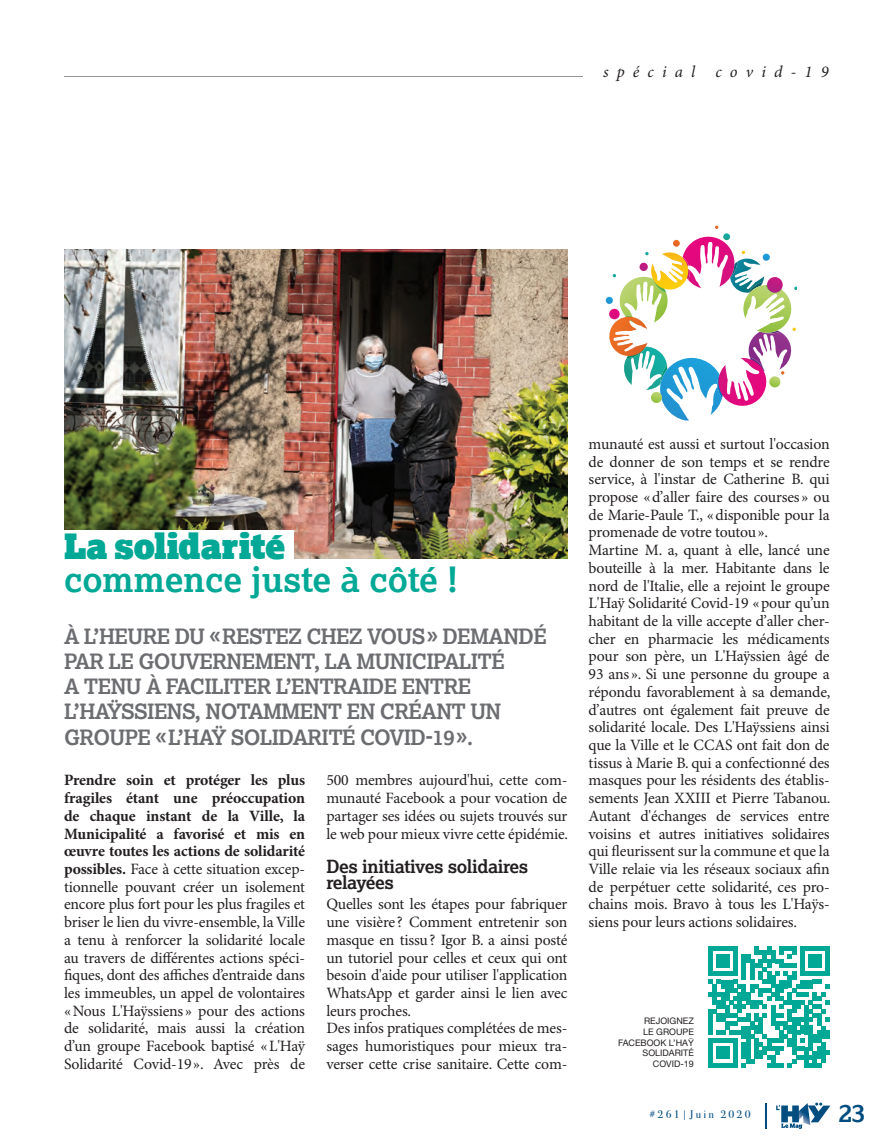
<style>
.page{position:relative;width:893px;height:1148px;background:#fff}
.page>*{position:absolute;margin:0;border:0;box-sizing:border-box;transform-origin:0 0}
.t1{font:700 34.65px "Lexia";color:#00a895}
.t2{font:34.65px "Lexia Advertising";letter-spacing:-.005em;color:#00a895}
.t3{font:700 25.05px "Lexia";color:#014d80}
.t4{font:700 21px/25.2px "Lexia";letter-spacing:-.03em;color:#6c6d70}
.t5{font:700 18px/16.5px "Lexia";letter-spacing:-.02em;color:#231f20}
.t6{font:italic 16.5px "Minion Pro";letter-spacing:.495em;color:#231f20}
.t7{font:15.75px/17.7px "Minion Pro";letter-spacing:-.01em;color:#231f20;text-align:justify}
.t8{font:11.1px "Bodoni Svty Two ITCTT";letter-spacing:.2em;color:#014d80}
.t9{font:9px/10.8px "Helvetica Neue";color:#231f20;text-align:right}
.s1{font-weight:700}
</style>
<div class="page">
<hr style="left:64px;top:76px;width:519px;height:1px;background:#939598">
<svg style="left:776px;top:1102px;width:54px;height:26px"></svg>
<img style="left:64px;top:249px;width:503px;height:309px">
<div style="left:64px;top:530px;width:230px;height:35px;background:#fff"></div>
<svg style="left:708px;top:946px;width:121px;height:121px"></svg>
<svg style="left:606px;top:225px;width:191px;height:184px"></svg>
<img style="left:765px;top:285px;width:16px;height:7px">
<div style="left:767px;top:277px;width:15px;height:15px;background:#bc1d81;border-radius:8px"></div>
<p class="t6" style="left:603px;top:62px;width:227px">spécial covid-19</p>
<h1 class="t2" style="left:64px;top:523px;width:222px">La solidarité</h1>
<h1 class="t1" style="left:64px;top:557px;width:395px">commence juste à côté !</h1>
<h3 class="t4" style="left:64px;top:623px;width:484px">À L’HEURE DU « RESTEZ CHEZ VOUS » DEMANDÉ PAR LE GOUVERNEMENT, LA MUNICIPALITÉ<br>A TENU À FACILITER L’ENTRAIDE ENTRE L’HAŸSSIENS, NOTAMMENT EN CRÉANT UN GROUPE « L’HAŸ SOLIDARITÉ COVID-19 ».</h3>
<p class="t7" style="left:64px;top:772px;width:242px"><span class="s1">Prendre soin et protéger les plus fragiles étant une préoccupation de chaque instant de la Ville, la Municipalité a favorisé et mis en œuvre toutes les actions de solidarité possibles.</span> Face à cette situation excep&shy;tionnelle pouvant créer un isolement encore plus fort pour les plus fragiles et briser le lien du vivre-ensemble, la Ville a tenu à renforcer la solidarité locale au travers de différentes actions spéci&shy;fiques, dont des affiches d’entraide dans les immeubles, un appel de volontaires « Nous L'Haÿssiens » pour des actions de solidarité, mais aussi la création d’un groupe Facebook baptisé « L'Haÿ Solidarité Covid-19 ». Avec près de</p>
<p class="t7" style="left:326px;top:772px;width:243px">500 membres aujourd'hui, cette com&shy;munauté Facebook a pour vocation de partager ses idées ou sujets trouvés sur le web pour mieux vivre cette épidémie.</p>
<p class="t5" style="left:326px;top:857px;width:203px">Des initiatives solidaires relayées</p>
<p class="t7" style="left:326px;top:895px;width:242px;text-align:left">Quelles sont les étapes pour fabriquer une visière ? Comment entretenir son masque en tissu ? Igor B. a ainsi posté un tutoriel pour celles et ceux qui ont besoin d'aide pour utiliser l'application WhatsApp et garder ainsi le lien avec leurs proches.<br>Des infos pratiques complétées de mes&shy;sages humoristiques pour mieux tra&shy;verser cette crise sanitaire. Cette com-</p>
<p class="t7" style="left:588px;top:435px;width:243px;text-align:left">munauté est aussi et surtout l'occasion de donner de son temps et se rendre service, à l'instar de Catherine B. qui propose « d’aller faire des courses » ou de Marie-Paule T., « disponible pour la promenade de votre toutou ».<br>Martine M. a, quant à elle, lancé une bouteille à la mer. Habitante dans le nord de l'Italie, elle a rejoint le groupe L'Haÿ Solidarité Covid-19 « pour qu’un habitant de la ville accepte d’aller cher&shy;cher en pharmacie les médicaments pour son père, un L'Haÿssien âgé de 93 ans ». Si une personne du groupe a répondu favorablement à sa demande, d’autres ont également fait preuve de solidarité locale. Des L'Haÿssiens ainsi que la Ville et le CCAS ont fait don de tissus à Marie B. qui a confectionné des masques pour les résidents des établis&shy;sements Jean XXIII et Pierre Tabanou.<br>Autant d'échanges de services entre voisins et autres initiatives solidaires qui fleurissent sur la commune et que la Ville relaie via les réseaux sociaux afin de perpétuer cette solidarité, ces pro&shy;chains mois. Bravo à tous les L'Haÿs&shy;siens pour leurs actions solidaires.</p>
<p class="t9" style="left:618px;top:1014px;width:77px">REJOIGNEZ<br>LE GROUPE<br>FACEBOOK L’HAŸ<br>SOLIDARITÉ<br>COVID-19</p>
<p class="t8" style="left:649px;top:1104px;width:103px">#261|Juin 2020</p>
<h2 class="t3" style="left:838px;top:1097px;width:28px">23</h2>
</div>
